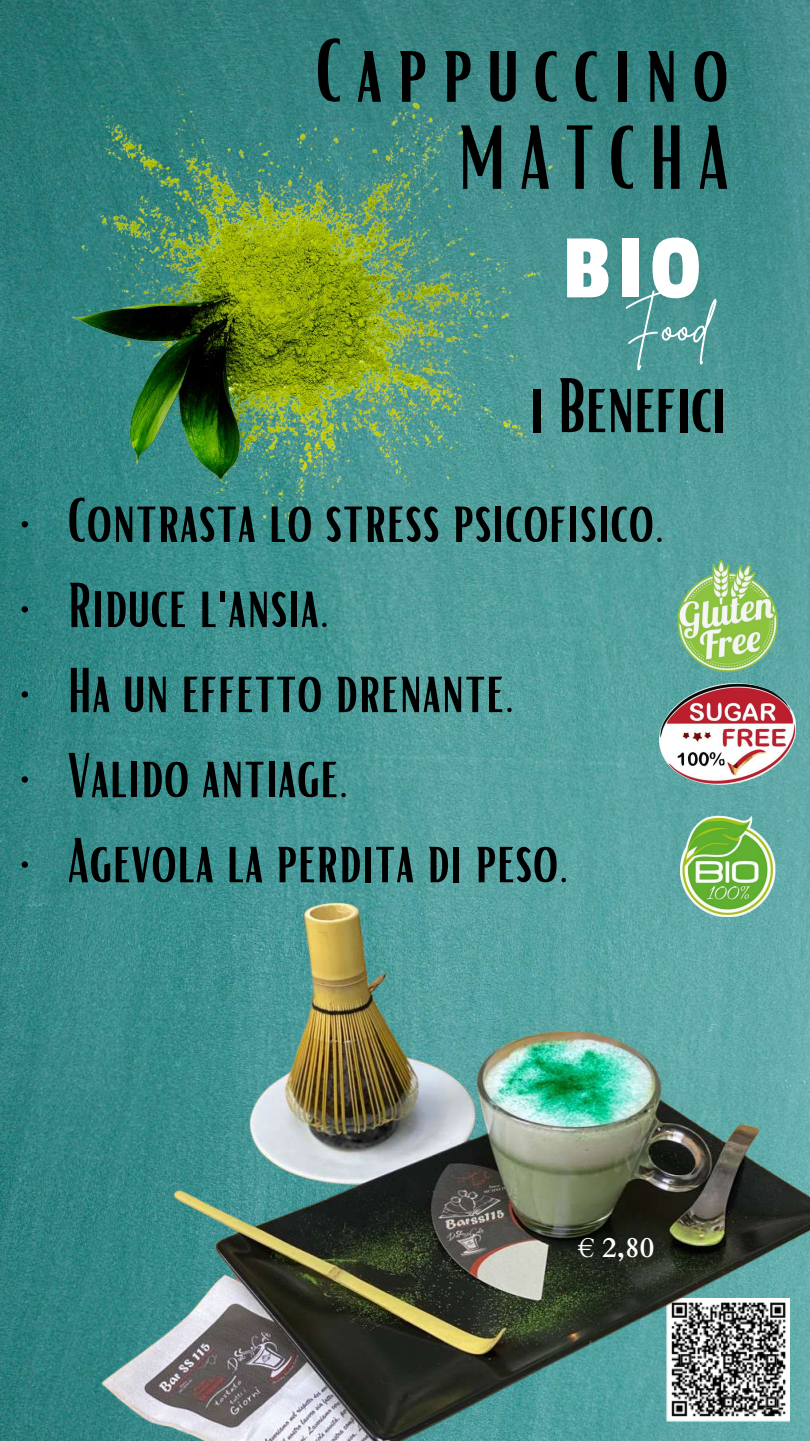
<style>
.page{position:relative;width:810px;height:1441px;background:#fff}
.page>*{position:absolute;margin:0;border:0;box-sizing:border-box;transform-origin:0 0}
.t1{font:94.7px "Passion One";color:#fff}
.t2{font:87.6px/87px "Bright";letter-spacing:.155em;color:#000;text-align:right}
.t3{font:74.6px "Bright";letter-spacing:-.015em;color:#000}
.t4{font:61.2px "Bright";color:#000}
.t5{font:50.3px "Brittany Signature";color:#fff}
.t6{font:700 28.4px "Cardo";color:#fff}
</style>
<div class="page">
<img style="left:0;top:0;width:810px;height:1440px">
<img style="left:0;top:41px;width:660px;height:519px">
<img style="left:660px;top:560px;width:135px;height:287px">
<img style="left:19px;top:847px;width:791px;height:593px">
<img style="left:561px;top:222px;width:144px;height:104px">
<h2 class="t2" style="left:315px;top:23px;width:415px">Cappuccino<br>MATCHA</h2>
<h1 class="t1" style="left:563px;top:218px;width:140px">BIO</h1>
<p class="t5" style="left:623px;top:293px;width:89px">Food</p>
<p class="t3" style="left:529px;top:357px;width:200px">i Benefici</p>
<p class="t4" style="left:19px;top:480px;width:648px">• Contrasta lo stress psicofisico.</p>
<p class="t4" style="left:19px;top:565px;width:313px">• Riduce l'ansia.</p>
<p class="t4" style="left:19px;top:650px;width:498px">• Ha un effetto drenante.</p>
<p class="t4" style="left:19px;top:735px;width:332px">• Valido antiage.</p>
<p class="t4" style="left:19px;top:820px;width:552px">• Agevola la perdita di peso.</p>
<p class="t6" style="left:578px;top:1228px;width:78px">€ 2,80</p>
</div>
